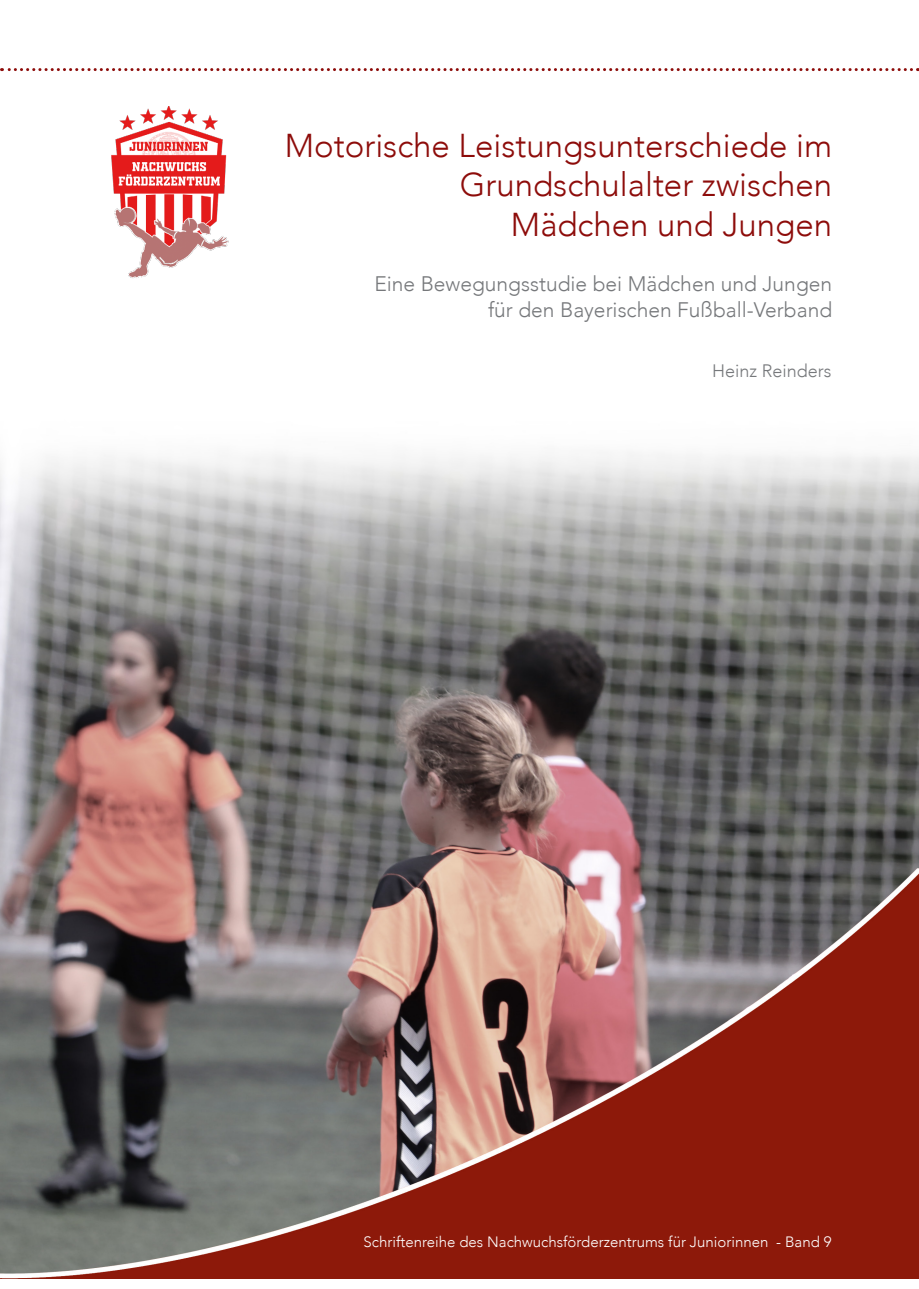
<style>
.page{position:relative;width:919px;height:1289px;background:#fff}
.page>*{position:absolute;margin:0;border:0;box-sizing:border-box;transform-origin:0 0}
.Grundtext_fett{font:300 33px/39.6px "Avenir";color:#8d0c0a;text-align:right}
.Grundtext_fett-2{font:300 21px/25.2px "Avenir";color:#76787b;text-align:right}
.Grundtext_fett-3{font:300 18px "Avenir";color:#76787b}
.Grundtext_fett-4{font:300 15px "Avenir";color:#fff}
</style>
<div class="page">
<img style="left:0;top:453px;width:918px;height:825px">
<svg style="left:2px;top:68px;width:909px;height:3px"></svg>
<img style="left:111px;top:107px;width:118px;height:171px">
<p class="Grundtext_fett" style="left:285px;top:126px;width:549px">Motorische Leistungsunterschiede im<br>Grundschulalter zwischen<br>Mädchen und Jungen</p>
<p class="Grundtext_fett-2" style="left:374px;top:271px;width:459px">Eine Bewegungsstudie bei Mädchen und Jungen für den Bayerischen Fußball-Verband</p>
<p class="Grundtext_fett-3" style="left:712px;top:360px;width:121px">Heinz Reinders</p>
<p class="Grundtext_fett-4" style="left:363px;top:1232px;width:469px">Schriftenreihe des Nachwuchsförderzentrums für Juniorinnen - Band 9</p>
</div>
